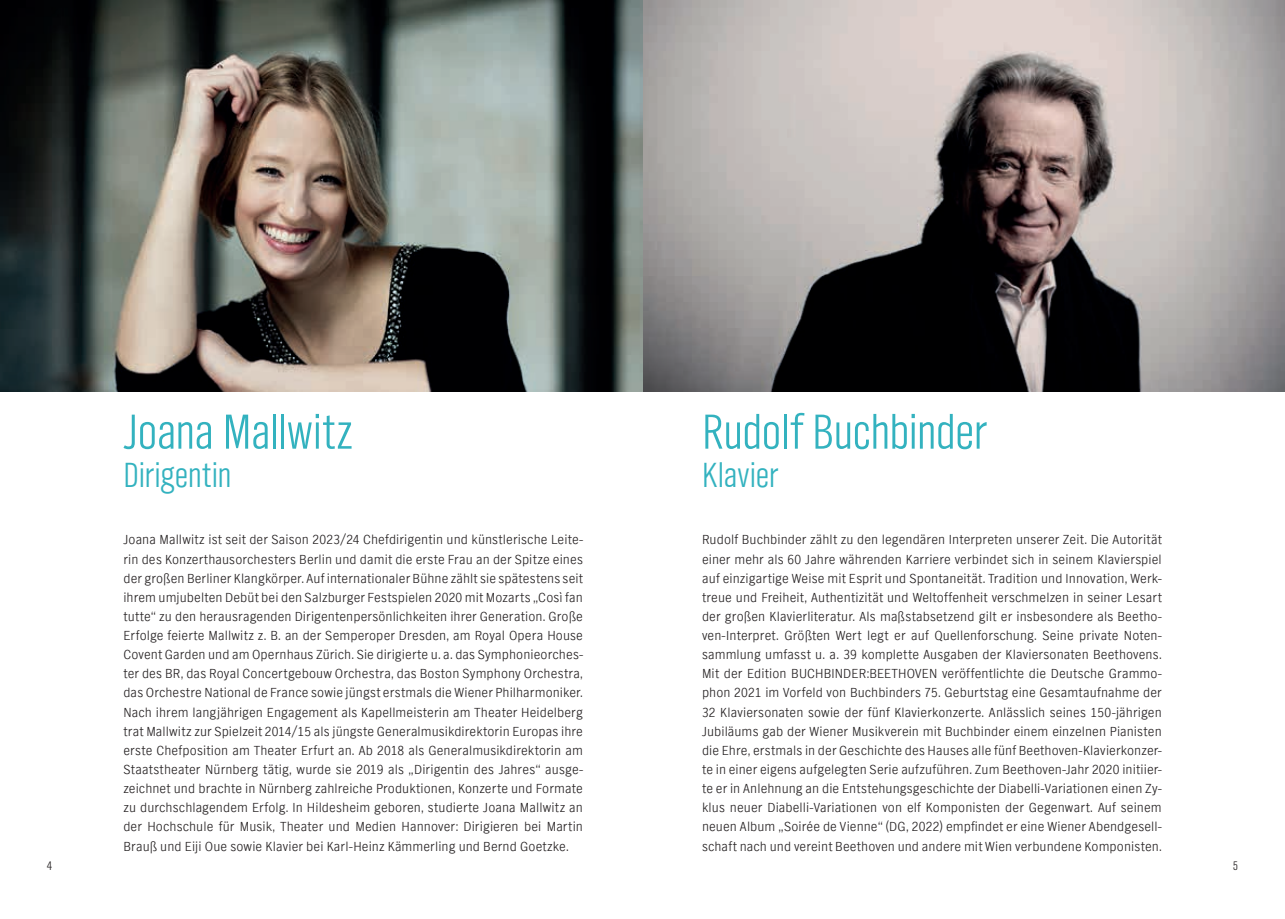
<style>
.page{position:relative;width:1285px;height:919px;background:#fff}
.page>*{position:absolute;margin:0;border:0;box-sizing:border-box;transform-origin:0 0}
.t1{font:300 51px "NDR Sans Cond";letter-spacing:-.005em;color:#33b2bf}
.t2{font:300 36px "NDR Sans Cond";color:#33b2bf}
.t3{font:300 13.5px/19.2px "NDR Sans";letter-spacing:.01em;color:#231f20;text-align:justify}
.t4{font:300 12.75px "NDR Sans Cond";color:#231f20}
</style>
<div class="page">
<img style="left:642px;top:0;width:642px;height:391px">
<svg style="left:0;top:0;width:642px;height:391px;background:#5e5f5a"></svg>
<p class="t4" style="left:47px;top:857px;width:7px">4</p>
<h1 class="t1" style="left:123px;top:401px;width:231px">Joana Mallwitz</h1>
<h2 class="t2" style="left:123px;top:453px;width:109px">Dirigentin</h2>
<p class="t3" style="left:123px;top:530px;width:461px">Joana Mallwitz ist seit der Saison 2023/24 Chefdirigentin und künstlerische Leite&shy;rin des Konzerthausorchesters Berlin und damit die erste Frau an der Spitze eines der großen Berliner Klangkörper. Auf internationaler Bühne zählt sie spätestens seit ihrem umjubelten Debüt bei den Salzburger Festspielen 2020 mit Mozarts „Così fan tutte“ zu den herausragenden Dirigentenpersönlichkeiten ihrer Generation. Große Erfolge feierte Mallwitz z. B. an der Semperoper Dresden, am Royal Opera House Covent Garden und am Opernhaus Zürich. Sie dirigierte u. a. das Symphonieorches&shy;ter des BR, das Royal Concertgebouw Orchestra, das Boston Symphony Orchestra, das Orchestre National de France sowie jüngst erstmals die Wiener Philharmoniker.<br>Nach ihrem langjährigen Engagement als Kapellmeisterin am Theater Heidelberg trat Mallwitz zur Spielzeit 2014/15 als jüngste Generalmusikdirektorin Europas ihre erste Chefposition am Theater Erfurt an. Ab 2018 als Generalmusikdirektorin am Staatstheater Nürnberg tätig, wurde sie 2019 als „Dirigentin des Jahres“ ausge&shy;zeichnet und brachte in Nürnberg zahlreiche Produktionen, Konzerte und Formate zu durchschlagendem Erfolg. In Hildesheim geboren, studierte Joana Mallwitz an der Hochschule für Musik, Theater und Medien Hannover: Dirigieren bei Martin Brauß und Eiji Oue sowie Klavier bei Karl-Heinz Kämmerling und Bernd Goetzke.</p>
<h1 class="t1" style="left:702px;top:401px;width:286px">Rudolf Buchbinder</h1>
<h2 class="t2" style="left:702px;top:453px;width:78px">Klavier</h2>
<p class="t3" style="left:702px;top:530px;width:461px">Rudolf Buchbinder zählt zu den legendären Interpreten unserer Zeit. Die Autorität einer mehr als 60 Jahre währenden Karriere verbindet sich in seinem Klavierspiel auf einzigartige Weise mit Esprit und Spontaneität. Tradition und Innovation, Werk&shy;treue und Freiheit, Authentizität und Weltoffenheit verschmelzen in seiner Lesart der großen Klavierliteratur. Als maßstabsetzend gilt er insbesondere als Beetho&shy;ven-Interpret. Größten Wert legt er auf Quellenforschung. Seine private Noten&shy;sammlung umfasst u. a. 39 komplette Ausgaben der Klaviersonaten Beethovens.<br>Mit der Edition BUCHBINDER:BEETHOVEN veröffentlichte die Deutsche Grammo&shy;phon 2021 im Vorfeld von Buchbinders 75. Geburtstag eine Gesamtaufnahme der 32 Klaviersonaten sowie der fünf Klavierkonzerte. Anlässlich seines 150-jährigen Jubiläums gab der Wiener Musikverein mit Buchbinder einem einzelnen Pianisten die Ehre, erstmals in der Geschichte des Hauses alle fünf Beethoven-Klavierkonzer&shy;te in einer eigens aufgelegten Serie aufzuführen. Zum Beethoven-Jahr 2020 initiier&shy;te er in Anlehnung an die Entstehungsgeschichte der Diabelli-Variationen einen Zy&shy;klus neuer Diabelli-Variationen von elf Komponisten der Gegenwart. Auf seinem neuen Album „Soirée de Vienne“ (DG, 2022) empfindet er eine Wiener Abendgesell&shy;schaft nach und vereint Beethoven und andere mit Wien verbundene Komponisten.</p>
<p class="t4" style="left:1232px;top:857px;width:7px">5</p>
</div>
